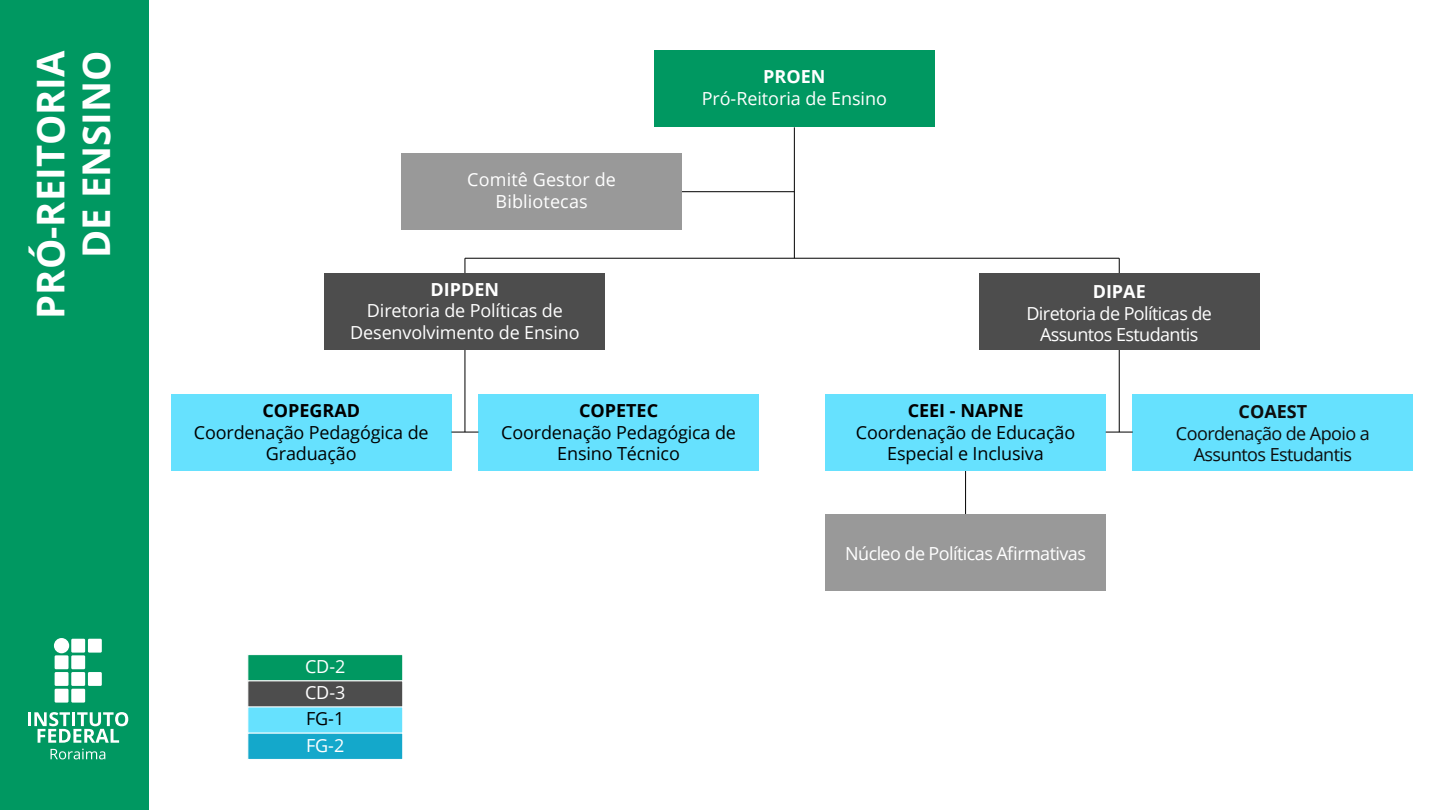
<style>
.page{position:relative;width:1440px;height:810px;background:#fff}
.page>*{position:absolute;margin:0;border:0;box-sizing:border-box;transform-origin:0 0}
.t1{font:700 38.25px/45.8px "Open Sans";color:#fff;text-align:right}
.t2{font:18px/21.6px "Open Sans";letter-spacing:-.01em;color:#000;text-align:center}
.t3{font:18px/21.6px "Open Sans";letter-spacing:-.01em;color:#fff;text-align:center}
.t4{font:18px/21.6px "Open Sans";letter-spacing:-.03em;color:#fff;text-align:center}
.t5{font:18px/21.6px "Open Sans";letter-spacing:-.03em;color:#0d0d0d;text-align:center}
.t6{font:700 18px "Open Sans";color:#000}
.t7{font:700 18px "Open Sans";color:#fff}
.t8{font:700 18px "Open Sans";color:#0d0d0d}
</style>
<div class="page">
<hr style="left:965px;top:470px;width:1px;height:121px;background:#000">
<hr style="left:682px;top:191px;width:112px;height:1px;background:#000">
<hr style="left:794px;top:127px;width:1px;height:131px;background:#000">
<div style="left:654px;top:51px;width:281px;height:76px;background:#009861"></div>
<div style="left:402px;top:153px;width:280px;height:77px;background:#999"></div>
<div style="left:825px;top:514px;width:281px;height:77px;background:#999"></div>
<hr style="left:465px;top:258px;width:654px;height:1px;background:#000">
<hr style="left:465px;top:258px;width:1px;height:174px;background:#000">
<div style="left:325px;top:274px;width:280px;height:76px;background:#4d4d4d"></div>
<div style="left:171px;top:394px;width:280px;height:76px;background:#66e1fe"></div>
<div style="left:478px;top:394px;width:281px;height:76px;background:#66e1fe"></div>
<svg style="left:451px;top:432px;width:27px;height:1px"></svg>
<hr style="left:1119px;top:258px;width:1px;height:174px;background:#000">
<div style="left:979px;top:274px;width:280px;height:76px;background:#4d4d4d"></div>
<div style="left:825px;top:394px;width:281px;height:76px;background:#66e1fe"></div>
<div style="left:1133px;top:394px;width:280px;height:76px;background:#66e1fe"></div>
<svg style="left:1106px;top:432px;width:27px;height:1px"></svg>
<div style="left:0;top:0;width:149px;height:810px;background:#009861"></div>
<svg style="left:51px;top:749px;width:54px;height:10px"></svg>
<div style="left:71px;top:639px;width:14px;height:14px;background:#fff"></div>
<div style="left:88px;top:639px;width:14px;height:14px;background:#fff"></div>
<div style="left:88px;top:672px;width:14px;height:14px;background:#fff"></div>
<div style="left:55px;top:655px;width:14px;height:14px;background:#fff"></div>
<div style="left:71px;top:655px;width:14px;height:14px;background:#fff"></div>
<div style="left:55px;top:672px;width:14px;height:14px;background:#fff"></div>
<div style="left:71px;top:672px;width:14px;height:14px;background:#fff"></div>
<div style="left:55px;top:689px;width:14px;height:14px;background:#fff"></div>
<div style="left:71px;top:689px;width:14px;height:14px;background:#fff"></div>
<div style="left:54px;top:638px;width:15px;height:15px;background:#fff;border-radius:50%"></div>
<hr style="left:28px;top:712px;width:3px;height:14px;background:#fff">
<svg style="left:34px;top:712px;width:94px;height:31px"></svg>
<div style="left:247px;top:654px;width:156px;height:27px;background:#009861;border:1px solid #fff"></div>
<div style="left:247px;top:681px;width:156px;height:27px;background:#4d4d4d;border:1px solid #fff"></div>
<div style="left:247px;top:707px;width:156px;height:27px;background:#66e1fe"></div>
<div style="left:247px;top:733px;width:156px;height:27px;background:#14a8cb;border:1px solid #fff"></div>
<h1 class="t1" style="left:27px;top:319px;width:270px;rotate:-90deg">PRÓ-REITORIA<br>DE ENSINO</h1>
<p class="t3" style="left:467px;top:168px;width:150px">Comitê Gestor de<br>Bibliotecas</p>
<p class="t7" style="left:431px;top:276px;width:70px">DIPDEN</p>
<p class="t3" style="left:350px;top:299px;width:231px">Diretoria de Políticas de<br>Desenvolvimento de Ensino</p>
<p class="t7" style="left:763px;top:64px;width:64px">PROEN</p>
<p class="t3" style="left:702px;top:87px;width:187px">Pró-Reitoria de Ensino</p>
<p class="t7" style="left:1093px;top:279px;width:55px">DIPAE</p>
<p class="t4" style="left:1026px;top:302px;width:187px">Diretoria de Políticas de<br>Assuntos Estudantis</p>
<p class="t6" style="left:262px;top:398px;width:99px">COPEGRAD</p>
<p class="t2" style="left:194px;top:421px;width:236px">Coordenação Pedagógica de<br>Graduação</p>
<p class="t6" style="left:579px;top:398px;width:81px">COPETEC</p>
<p class="t2" style="left:501px;top:421px;width:236px">Coordenação Pedagógica de<br>Ensino Técnico</p>
<p class="t3" style="left:305px;top:653px;width:42px;line-height:26.2px;text-align:left">CD-2<br>CD-3</p>
<p class="t2" style="left:306px;top:708px;width:40px">FG-1</p>
<p class="t3" style="left:306px;top:734px;width:40px">FG-2</p>
<p class="t6" style="left:908px;top:398px;width:117px">CEEI - NAPNE</p>
<p class="t2" style="left:856px;top:421px;width:221px">Coordenação de Educação<br>Especial e Inclusiva</p>
<p class="t4" style="left:845px;top:542px;width:242px">Núcleo de Políticas Afirmativas</p>
<p class="t8" style="left:1239px;top:399px;width:70px">COAEST</p>
<p class="t5" style="left:1176px;top:422px;width:195px">Coordenação de Apoio a<br>Assuntos Estudantis</p>
</div>
